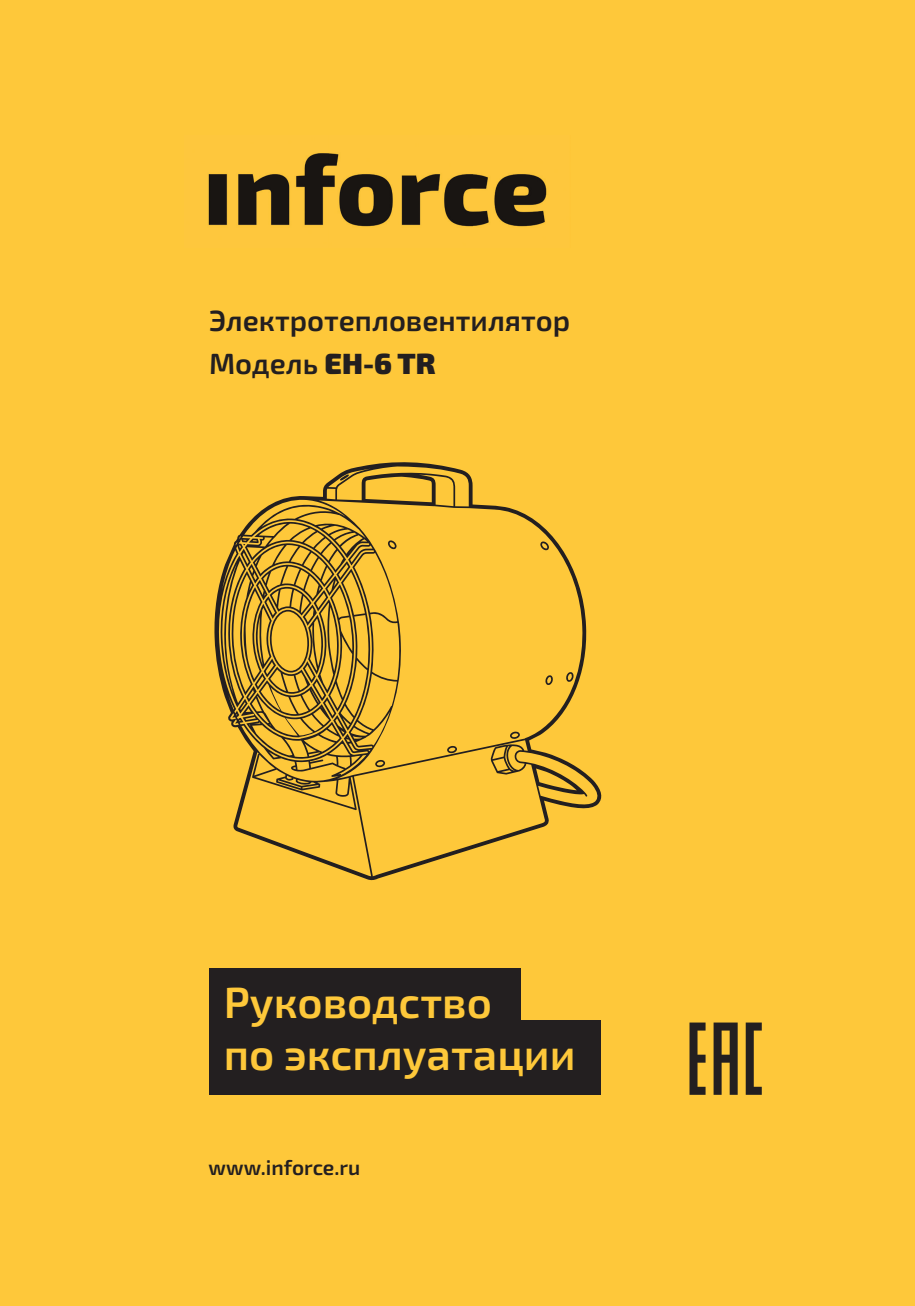
<style>
.page{position:relative;width:915px;height:1306px;background:#fff}
.page>*{position:absolute;margin:0;border:0;box-sizing:border-box;transform-origin:0 0}
.t1{font:600 43.5px/52.2px "Exo 2.0";color:#fec83a}
.t2{font:600 29.25px/43.8px "Exo 2.0";color:#231f20}
.t3{font:600 21px "Exo 2.0";color:#231f20}
.s1{font-weight:900}
</style>
<div class="page">
<div style="left:0;top:0;width:914px;height:1305px;background:#fec83a"></div>
<img style="left:208px;top:153px;width:339px;height:74px">
<div style="left:209px;top:968px;width:311px;height:74px;background:#231f20"></div>
<div style="left:209px;top:1020px;width:391px;height:74px;background:#231f20"></div>
<svg style="left:214px;top:462px;width:388px;height:418px"></svg>
<svg style="left:689px;top:1022px;width:72px;height:72px"></svg>
<p class="t2" style="left:209px;top:299px;width:362px">Электротепловентилятор<br>Модель <span class="s1">EH-6 TR</span></p>
<h1 class="t1" style="left:224px;top:977px;width:353px">Руководство<br>по эксплуатации</h1>
<p class="t3" style="left:208px;top:1154px;width:153px">www.inforce.ru</p>
</div>
